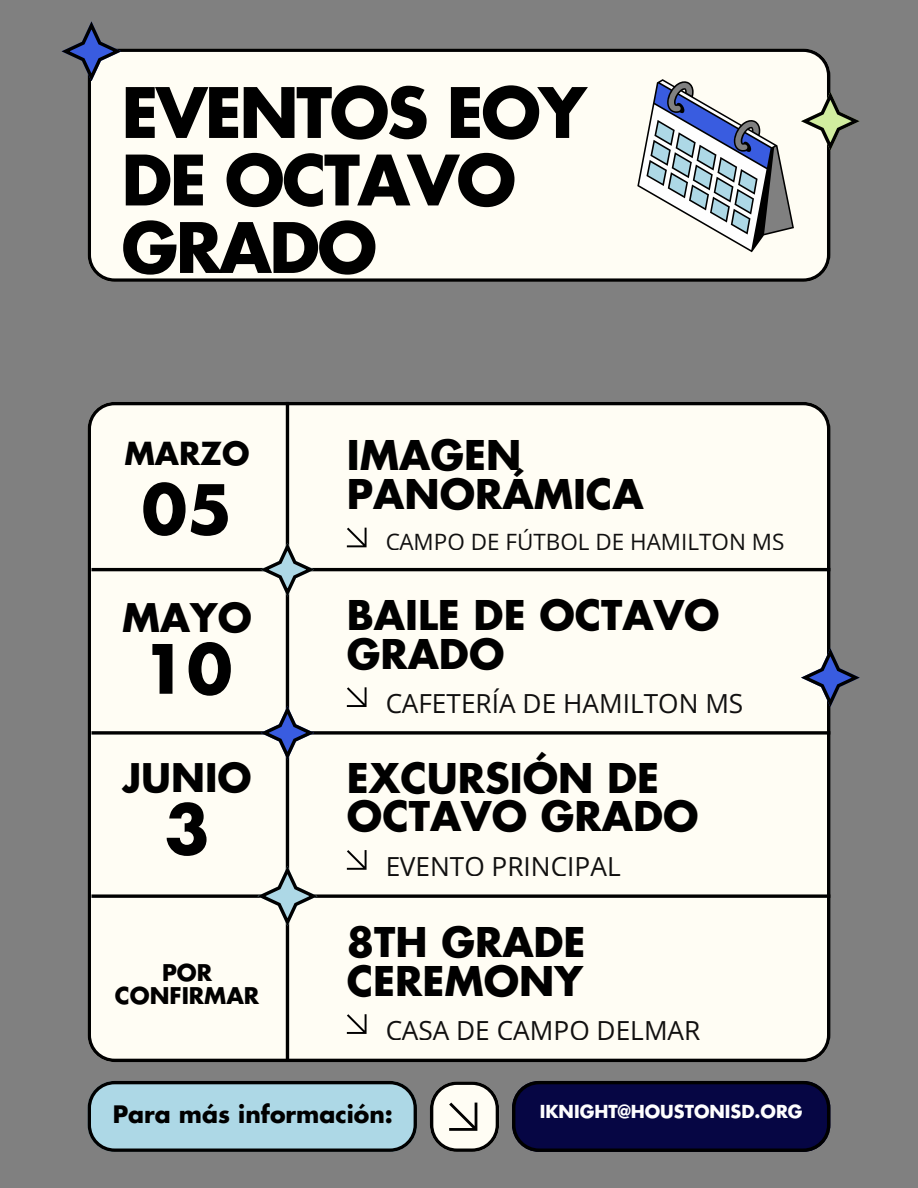
<style>
.page{position:relative;width:918px;height:1188px;background:#808080}
.page>*{position:absolute;margin:0;border:0;box-sizing:border-box;transform-origin:0 0}
.t1{font:700 67.5px/67.5px "Futura LT Pro";letter-spacing:-.04em;color:#000}
.t2{font:700 66px "Futura LT Pro";color:#000}
.t3{font:700 40.05px/38.8px "Futura LT Pro";color:#000}
.t4{font:700 38.55px "Futura LT Pro";color:#000}
.t5{font:700 31.05px "Futura LT Pro";color:#000}
.t6{font:26.25px "Open Sans";color:#000}
.t7{font:700 23.55px "Futura LT Pro";color:#000}
.t8{font:22.5px "Open Sans";color:#000}
.t9{font:700 22.5px/22.5px "Futura LT Pro";color:#000;text-align:center}
.t10{font:700 17.55px "Futura LT Pro";color:#fefefe}
</style>
<div class="page">
<div style="left:88px;top:49px;width:742px;height:232px;background:#fffdf4"></div>
<svg style="left:88px;top:1081px;width:329px;height:71px"></svg>
<svg style="left:512px;top:1081px;width:318px;height:71px"></svg>
<div style="left:88px;top:402px;width:742px;height:660px;background:#fffdf4"></div>
<hr style="left:91px;top:568px;width:739px;height:3px;background:#000">
<svg style="left:91px;top:731px;width:739px;height:4px;fill:#000"></svg>
<svg style="left:91px;top:894px;width:739px;height:4px;fill:#000"></svg>
<hr style="left:286px;top:402px;width:3px;height:660px;background:#000">
<svg style="left:62px;top:21px;width:59px;height:60px"></svg>
<svg style="left:801px;top:92px;width:59px;height:59px"></svg>
<svg style="left:801px;top:648px;width:59px;height:59px"></svg>
<svg style="left:257px;top:866px;width:61px;height:60px"></svg>
<svg style="left:261px;top:706px;width:53px;height:54px"></svg>
<svg style="left:261px;top:543px;width:53px;height:54px"></svg>
<svg style="left:637px;top:79px;width:157px;height:173px"></svg>
<svg style="left:347px;top:528px;width:20px;height:19px"></svg>
<svg style="left:347px;top:687px;width:20px;height:20px"></svg>
<svg style="left:347px;top:850px;width:20px;height:20px"></svg>
<svg style="left:347px;top:1014px;width:20px;height:20px"></svg>
<svg style="left:430px;top:1082px;width:69px;height:70px"></svg>
<h6 class="t1" style="left:121px;top:82px;width:467px">EVENTOS EOY<br>DE OCTAVO<br>GRADO</h6>
<p class="t5" style="left:124px;top:439px;width:127px">MARZO</p>
<p class="t2" style="left:142px;top:479px;width:92px">05</p>
<h1 class="t4" style="left:122px;top:600px;width:131px">MAYO</h1>
<h3 class="t2" style="left:142px;top:639px;width:92px">10</h3>
<h2 class="t4" style="left:122px;top:760px;width:131px">JUNIO</h2>
<p class="t2" style="left:164px;top:800px;width:47px">3</p>
<h2 class="t9" style="left:115px;top:963px;width:146px">POR<br>CONFIRMAR</h2>
<h2 class="t3" style="left:347px;top:438px;width:298px">IMAGEN<br>PANORÁMICA</h2>
<p class="t8" style="left:385px;top:526px;width:401px">CAMPO DE FÚTBOL DE HAMILTON MS</p>
<p class="t3" style="left:347px;top:597px;width:374px">BAILE DE OCTAVO<br>GRADO</p>
<p class="t6" style="left:385px;top:685px;width:360px">CAFETERÍA DE HAMILTON MS</p>
<p class="t3" style="left:347px;top:760px;width:353px">EXCURSIÓN DE<br>OCTAVO GRADO</p>
<p class="t6" style="left:385px;top:848px;width:237px">EVENTO PRINCIPAL</p>
<h4 class="t3" style="left:347px;top:924px;width:240px">8TH GRADE<br>CEREMONY</h4>
<p class="t6" style="left:385px;top:1012px;width:317px">CASA DE CAMPO DELMAR</p>
<h2 class="t7" style="left:113px;top:1104px;width:282px">Para más información:</h2>
<h2 class="t10" style="left:540px;top:1104px;width:264px">IKNIGHT@HOUSTONISD.ORG</h2>
</div>
